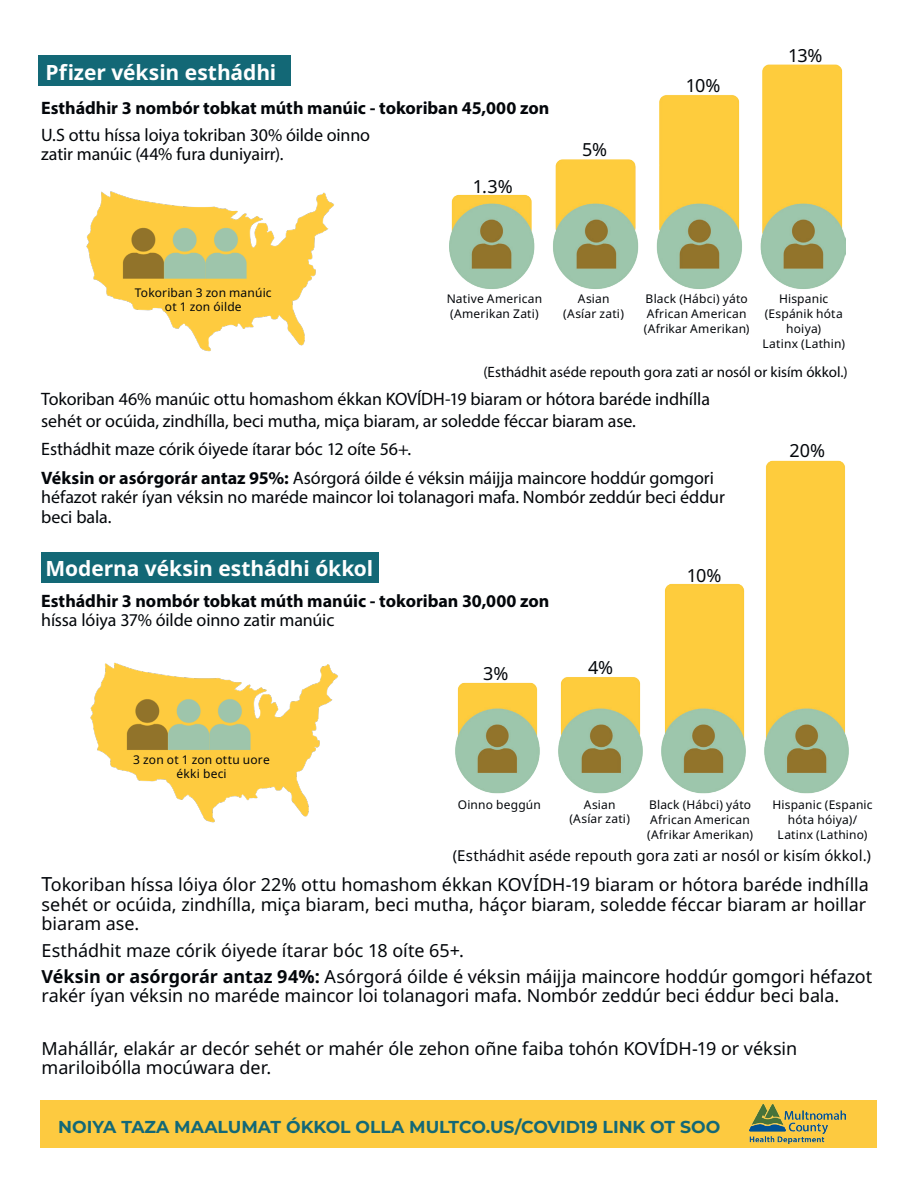
<style>
.page{position:relative;width:918px;height:1188px;background:#fff}
.page>*{position:absolute;margin:0;border:0;box-sizing:border-box;transform-origin:0 0}
.Bullet_List{font:700 21px "Noto Sans";letter-spacing:-.005em;color:#fff}
.Bullet_List-2{font:18px/19.5px "Noto Sans";letter-spacing:-.005em;color:#03060a}
.Bullet_List-3{font:18px/19.5px "Myriad Pro";letter-spacing:-.01em;color:#03060a}
.Bullet_List-4{font:700 18px/19.5px "Myriad Pro";color:#03060a}
.t1{font:700 17.25px "Montserrat";color:#136876}
.Bullet_List-5{font:15px "Myriad Pro";color:#03060a}
.Bullet_List-6{font:15px "Noto Sans";letter-spacing:.005em;color:#03060a}
.Bullet_List-7{font:12px/15px "Noto Sans";letter-spacing:.015em;color:#03060a;text-align:center}
.s1{font-weight:700}
.s2{font-weight:400}
.s3{font-size:19.5px}
</style>
<div class="page">
<img style="left:455px;top:460px;width:394px;height:334px">
<div style="left:40px;top:1100px;width:838px;height:48px;background:#fdca40"></div>
<img style="left:749px;top:1105px;width:97px;height:38px">
<img style="left:449px;top:64px;width:397px;height:225px">
<img style="left:86px;top:191px;width:248px;height:161px">
<img style="left:90px;top:662px;width:248px;height:161px">
<div style="left:38px;top:55px;width:252px;height:31px;background:#136876"></div>
<div style="left:41px;top:552px;width:338px;height:31px;background:#136876"></div>
<p class="Bullet_List" style="left:45px;top:57px;width:232px">Pfizer véksin esthádhi</p>
<p class="Bullet_List-4" style="left:41px;top:98px;width:510px">Esthádhir 3 nombór tobkat múth manúic - tokoriban 45,000 zon</p>
<p class="Bullet_List-3" style="left:41px;top:124px;width:331px">U.S ottu híssa loiya tokriban 30% óilde oinno zatir manúic (44% fura duniyairr).</p>
<p class="Bullet_List-2" style="left:473px;top:177px;width:41px">1.3%</p>
<p class="Bullet_List-2" style="left:582px;top:140px;width:26px">5%</p>
<p class="Bullet_List-2" style="left:686px;top:76px;width:36px">10%</p>
<p class="Bullet_List-2" style="left:788px;top:46px;width:36px">13%</p>
<p class="Bullet_List-7" style="left:135px;top:286px;width:138px;line-height:14.4px">Tokoriban 3 zon manúic ot 1 zon óilde</p>
<p class="Bullet_List-7" style="left:447px;top:292px;width:97px;text-align:left">Native American (Amerikan Zati)</p>
<p class="Bullet_List-7" style="left:563px;top:292px;width:62px;line-height:14.4px">Asian (Asíar zati)</p>
<p class="Bullet_List-7" style="left:644px;top:292px;width:107px;text-align:left">Black (Hábci) yáto<br>African American (Afrikar Amerikan)</p>
<p class="Bullet_List-7" style="left:763px;top:292px;width:84px">Hispanic (Espánik hóta hoiya)<br>Latinx (Lathin)</p>
<p class="Bullet_List-5" style="left:483px;top:363px;width:366px">(Esthádhit aséde repouth gora zati ar nosól or kisím ókkol.)</p>
<p class="Bullet_List-3" style="left:41px;top:388px;width:670px;line-height:21.6px">Tokoriban 46% manúic ottu homashom ékkan KOVÍDH-19 biaram or hótora baréde indhílla sehét or ocúida, zindhílla, beci mutha, miça biaram, ar soledde féccar biaram ase.</p>
<p class="Bullet_List-3" style="left:41px;top:439px;width:372px">Esthádhit maze córik óiyede ítarar bóc 12 oíte 56+.</p>
<p class="Bullet_List-3" style="left:41px;top:467px;width:685px"><span class="s1">Véksin or asórgorár antaz 95%:</span> Asórgorá óilde é véksin máijja maincore hoddúr gomgori héfazot rakér íyan véksin no maréde maincor loi tolanagori mafa. Nombór zeddúr beci éddur beci bala.</p>
<p class="Bullet_List-2" style="left:790px;top:441px;width:37px">20%</p>
<p class="Bullet_List" style="left:45px;top:554px;width:329px">Moderna véksin esthádhi ókkol</p>
<p class="Bullet_List-4" style="left:41px;top:591px;width:510px">Esthádhir 3 nombór tobkat múth manúic - tokoriban 30,000 zon <span class="s2">híssa lóiya 37% óilde oinno zatir manúic</span></p>
<p class="Bullet_List-2" style="left:483px;top:664px;width:27px">3%</p>
<p class="Bullet_List-2" style="left:588px;top:658px;width:27px">4%</p>
<p class="Bullet_List-2" style="left:687px;top:566px;width:36px">10%</p>
<p class="Bullet_List-7" style="left:133px;top:753px;width:138px;line-height:14.4px">3 zon ot 1 zon ottu uore ékki beci</p>
<p class="Bullet_List-7" style="left:458px;top:797px;width:85px">Oinno beggún</p>
<p class="Bullet_List-7" style="left:569px;top:798px;width:62px;line-height:14.4px">Asian (Asíar zati)</p>
<p class="Bullet_List-7" style="left:647px;top:797px;width:107px;text-align:left">Black (Hábci) yáto<br>African American (Afrikar Amerikan)</p>
<p class="Bullet_List-7" style="left:772px;top:797px;width:102px">Hispanic (Espanic hóta hóiya)/<br>Latinx (Lathino)</p>
<p class="Bullet_List-6" style="left:453px;top:845px;width:420px">(Esthádhit aséde repouth gora zati ar nosól or kisím ókkol.)</p>
<p class="Bullet_List-2" style="left:42px;top:876px;width:829px"><span class="s3">T</span>okoriban híssa lóiya ólor 22% ottu homashom ékkan KOVÍDH-19 biaram or hótora baréde indhílla sehét or ocúida, zindhílla, miça biaram, beci mutha, háçor biaram, soledde féccar biaram ar hoillar biaram ase.</p>
<p class="Bullet_List-2" style="left:42px;top:941px;width:424px">Esthádhit maze córik óiyede ítarar bóc 18 oíte 65+.⁧</p>
<p class="Bullet_List-2" style="left:42px;top:967px;width:832px"><span class="s1">Véksin or asórgorár antaz 94%:</span>⁩ Asórgorá óilde é véksin máijja maincore hoddúr gomgori héfazot rakér íyan véksin no maréde maincor loi tolanagori mafa. Nombór zeddúr beci éddur beci bala.</p>
<p class="Bullet_List-2" style="left:42px;top:1039px;width:757px">Mahállár, elakár ar decór sehét or mahér óle zehon oñne faiba tohón KOVÍDH-19 or véksin mariloibólla mocúwara der.</p>
<p class="t1" style="left:58px;top:1114px;width:664px">NOIYA TAZA MAALUMAT ÓKKOL OLLA MULTCO.US/COVID19 LINK OT SOO</p>
</div>
